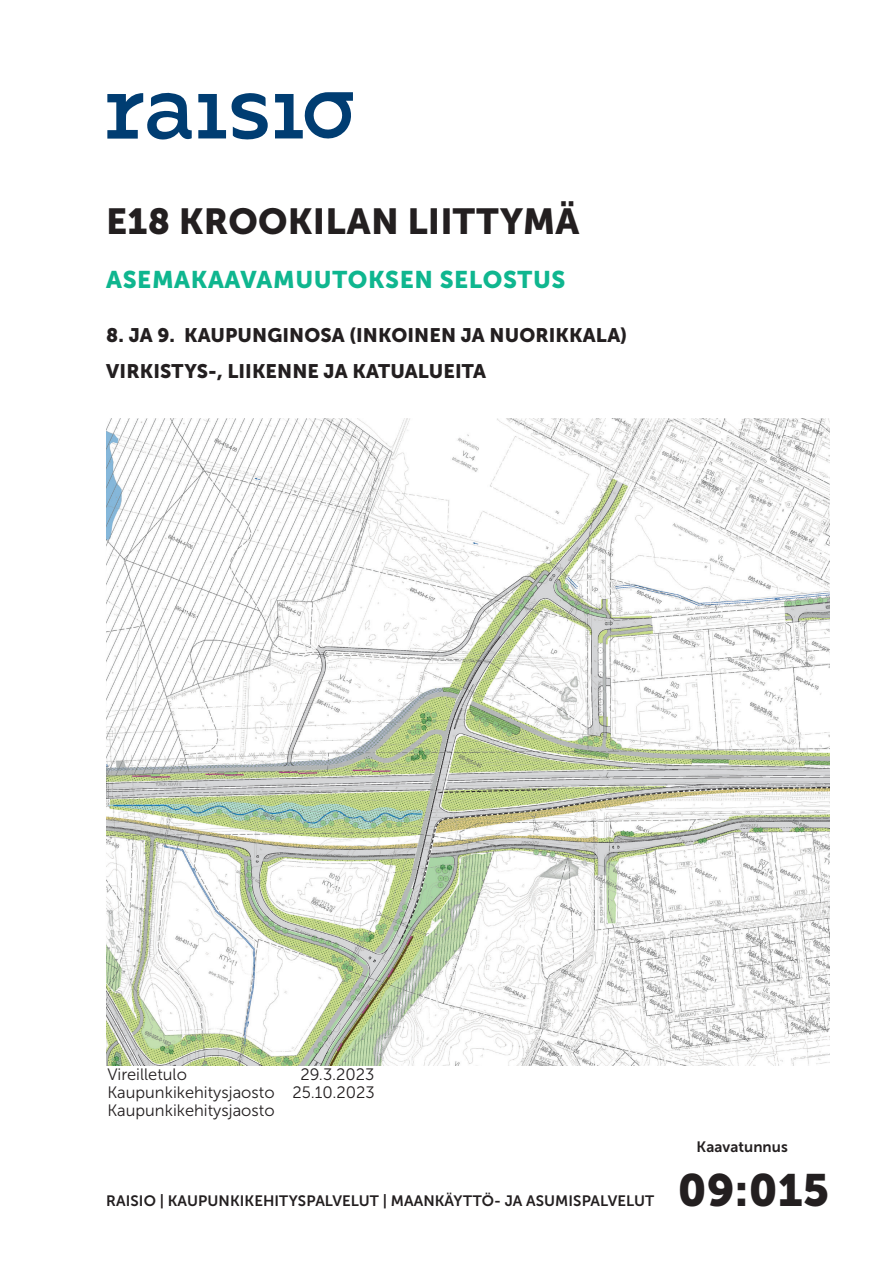
<style>
.page{position:relative;width:893px;height:1263px;background:#fff}
.page>*{position:absolute;margin:0;border:0;box-sizing:border-box;transform-origin:0 0}
.KANSI_Kaupunginosanro{font:45px "Museo Sans 900";color:#231f20}
.KANSI_Kaavanimi{font:36px "Museo Sans 900";letter-spacing:.005em;color:#231f20}
.KANSI_selostusteksti_vihreä{font:24px "Museo Sans 900";letter-spacing:.025em;color:#0fb68f}
.KANSI_kaavamuutos_selostus{font:19.5px "Museo Sans 900";letter-spacing:.005em;color:#231f20}
.Kannnen_päätöstekstit{font:16.5px "Museo Sans 300";color:#231f20}
.Laatija-_tekijä{font:15px "Museo Sans 700";letter-spacing:.005em;color:#231f20}
</style>
<div class="page">
<svg style="left:107px;top:92px;width:85px;height:48px"></svg>
<svg style="left:275px;top:92px;width:78px;height:47px"></svg>
<svg style="left:198px;top:93px;width:70px;height:47px"></svg>
<img style="left:106px;top:418px;width:723px;height:647px">
<p class="KANSI_Kaavanimi" style="left:106px;top:201px;width:474px">E18 KROOKILAN LIITTYMÄ</p>
<p class="KANSI_selostusteksti_vihreä" style="left:106px;top:266px;width:461px">ASEMAKAAVAMUUTOKSEN SELOSTUS</p>
<p class="KANSI_kaavamuutos_selostus" style="left:106px;top:324px;width:522px">8. JA 9. KAUPUNGINOSA (INKOINEN JA NUORIKKALA)</p>
<p class="KANSI_kaavamuutos_selostus" style="left:106px;top:360px;width:381px">VIRKISTYS-, LIIKENNE JA KATUALUEITA</p>
<p class="Kannnen_päätöstekstit" style="left:107px;top:1065px;width:81px">Vireilletulo</p>
<p class="Kannnen_päätöstekstit" style="left:300px;top:1065px;width:75px">29.3.2023</p>
<p class="Kannnen_päätöstekstit" style="left:107px;top:1083px;width:269px">Kaupunkikehitysjaosto 25.10.2023</p>
<p class="Kannnen_päätöstekstit" style="left:107px;top:1101px;width:169px">Kaupunkikehitysjaosto</p>
<p class="Laatija-_tekijä" style="left:106px;top:1192px;width:549px">RAISIO | KAUPUNKIKEHITYSPALVELUT | MAANKÄYTTÖ- JA ASUMISPALVELUT</p>
<p class="Laatija-_tekijä" style="left:696px;top:1138px;width:93px">Kaavatunnus</p>
<p class="KANSI_Kaupunginosanro" style="left:678px;top:1165px;width:153px">09:015</p>
</div>
